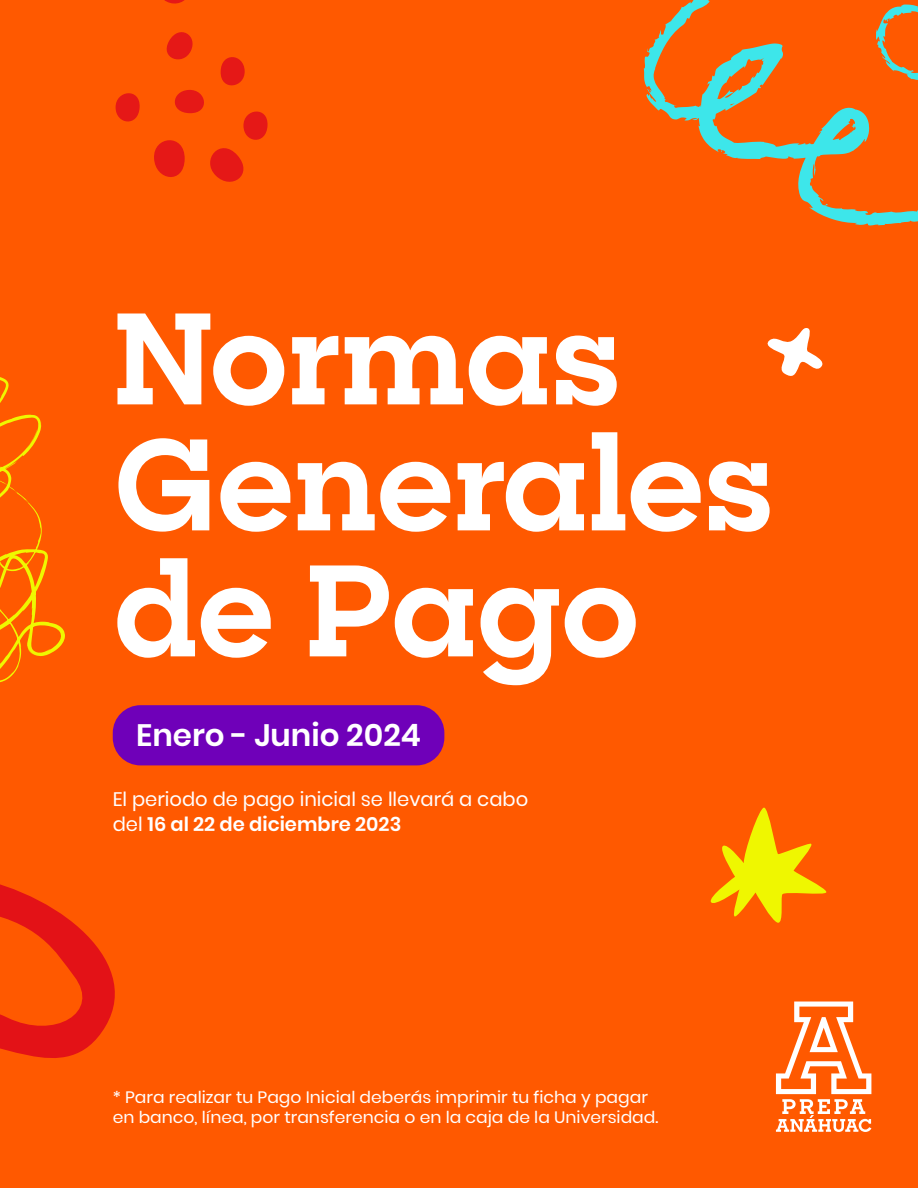
<style>
.page{position:relative;width:918px;height:1188px;background:#ff5900}
.page>*{position:absolute;margin:0;border:0;box-sizing:border-box;transform-origin:0 0}
.t1{font:700 124.5px/126px "Sharp Slab";letter-spacing:-.015em;color:#fff}
.t2{font:600 30.9px "Poppins";color:#fff}
.t3{font:19.5px/24.5px "Poppins";color:#fff}
.t4{font:16.5px/19.8px "Poppins";color:#fff;scale:1.04 1}
.s1{font-weight:600}
</style>
<div class="page">
<svg style="left:644px;top:0;width:274px;height:226px"></svg>
<svg style="left:0;top:377px;width:65px;height:306px"></svg>
<svg style="left:710px;top:807px;width:117px;height:116px"></svg>
<svg style="left:115px;top:0;width:153px;height:182px"></svg>
<svg style="left:0;top:884px;width:115px;height:174px"></svg>
<svg style="left:767px;top:328px;width:56px;height:48px"></svg>
<div style="left:113px;top:705px;width:331px;height:60px;background:#6f00b9;border-radius:28px"></div>
<svg style="left:776px;top:1002px;width:95px;height:130px"></svg>
<h1 class="t1" style="left:113px;top:293px;width:662px">Normas<br>Generales de Pago</h1>
<h2 class="t2" style="left:136px;top:717px;width:286px">Enero - Junio 2024</h2>
<p class="t3" style="left:113px;top:788px;width:417px">El periodo de pago inicial se llevará a cabo del <span class="s1">16 al 22 de diciembre 2023</span></p>
<p class="t4" style="left:113px;top:1087px;width:526px">* Para realizar tu Pago Inicial deberás imprimir tu ficha y pagar en banco, línea, por transferencia o en la caja de la Universidad.</p>
</div>
